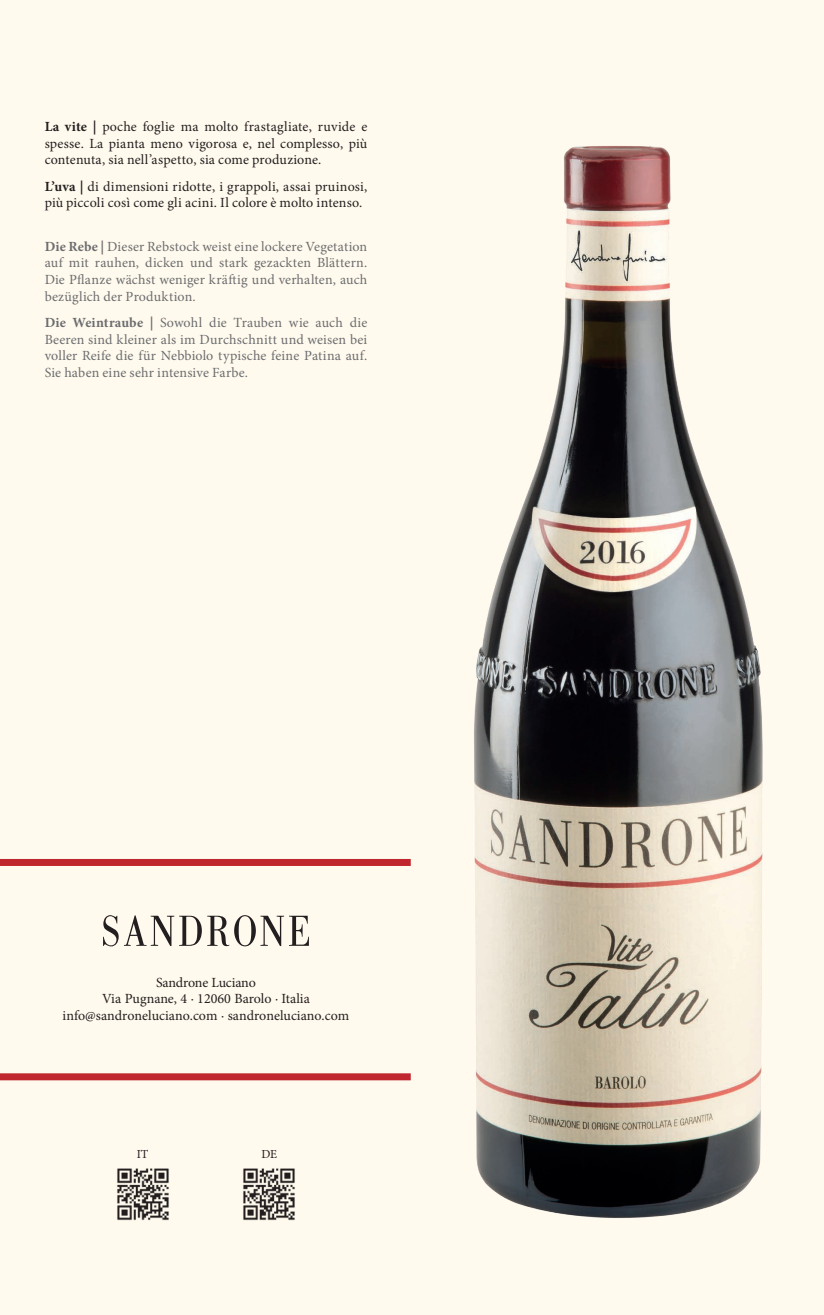
<style>
.page{position:relative;width:824px;height:1315px;background:#fff}
.page>*{position:absolute;margin:0;border:0;box-sizing:border-box;transform-origin:0 0}
.t1{font:14px/16.6px "Minion Pro";letter-spacing:.01em;color:#6c6d70;text-align:justify}
.t2{font:14px/16.6px "Minion Pro";color:#231f20;text-align:justify}
.t3{font:12.25px "Minion Pro";color:#231f20}
.s1{font-weight:700}
</style>
<div class="page">
<div style="left:0;top:0;width:823px;height:1315px;background:#fffaed"></div>
<div style="left:0;top:1073px;width:410px;height:7px;background:#c0262d"></div>
<div style="left:0;top:859px;width:410px;height:7px;background:#c0262d"></div>
<img style="left:474px;top:145px;width:289px;height:1073px">
<img style="left:243px;top:1168px;width:52px;height:53px">
<img style="left:117px;top:1168px;width:52px;height:53px">
<svg style="left:103px;top:915px;width:206px;height:31px"></svg>
<p class="t2" style="left:45px;top:118px;width:324px"><span class="s1">La vite |</span> poche foglie ma molto frastagliate, ruvide e spesse. La pianta meno vigorosa e, nel complesso, più contenuta, sia nell’aspetto, sia come produzione.</p>
<p class="t2" style="left:45px;top:178px;width:324px"><span class="s1">L’uva |</span> di dimensioni ridotte, i grappoli, assai pruinosi, più piccoli così come gli acini. Il colore è molto intenso.</p>
<p class="t1" style="left:45px;top:238px;width:324px"><span class="s1">Die Rebe |</span> Dieser Rebstock weist eine lockere Vegetation auf mit rauhen, dicken und stark gezackten Blättern.<br>Die Pflanze wächst weniger kräftig und verhalten, auch bezüglich der Produktion.</p>
<p class="t1" style="left:45px;top:314px;width:324px"><span class="s1">Die Weintraube |</span> Sowohl die Trauben wie auch die Beeren sind kleiner als im Durchschnitt und weisen bei voller Reife die für Nebbiolo typische feine Patina auf.<br>Sie haben eine sehr intensive Farbe.</p>
<p class="t2" style="left:156px;top:974px;width:101px">Sandrone Luciano</p>
<p class="t2" style="left:102px;top:990px;width:209px">Via Pugnane, 4 · 12060 Barolo · Italia</p>
<p class="t2" style="left:63px;top:1007px;width:288px">info@sandroneluciano.com · sandroneluciano.com</p>
<p class="t3" style="left:137px;top:1146px;width:13px">IT</p>
<p class="t3" style="left:261px;top:1146px;width:17px">DE</p>
</div>
